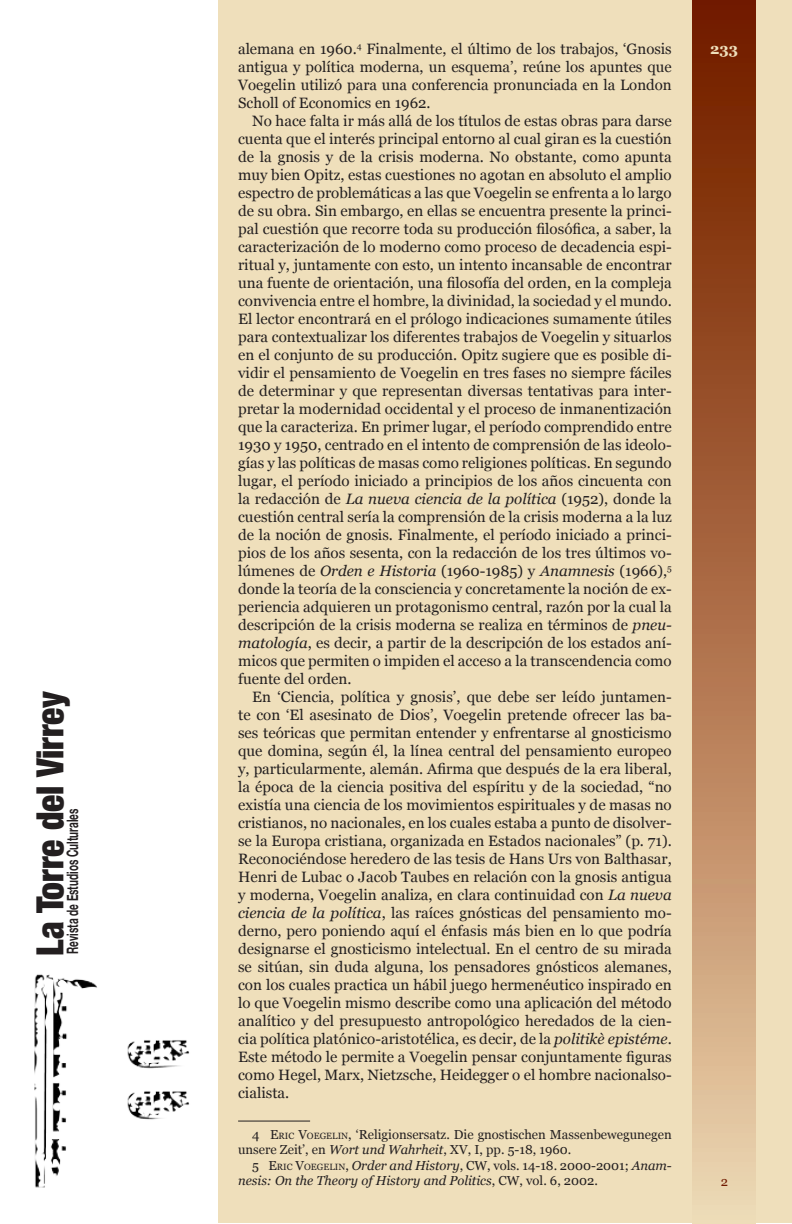
<style>
.page{position:relative;width:792px;height:1224px;background:#fff}
.page>*{position:absolute;margin:0;border:0;box-sizing:border-box;transform-origin:0 0}
.t1{font:900 condensed 37.5px "Helvetica Neue";color:#231f20;scale:.95 1}
.t2{font:700 15.8px "Helvetica Neue";color:#231f20;scale:.63 1}
.t3{font:15px/18px "Georgia";color:#231f20;text-align:justify}
.t4{font:700 15px "Georgia";color:#efdfbb}
.t5{font:italic 13px/15.6px "Georgia";color:#231f20}
.t6{font:13px/15.6px "Georgia";color:#231f20}
.s1{font-style:italic}
.s2{font-size:9.1px}
.s3{font-style:normal}
.s4{font-style:normal;font-size:9.1px}
</style>
<div class="page">
<div style="left:218px;top:0;width:574px;height:1224px;background:#efdfbb"></div>
<div style="left:693px;top:0;width:63px;height:1224px;background:linear-gradient(to bottom,#6f1300,#edd1ab)"></div>
<img style="left:34px;top:974px;width:156px;height:214px">
<hr style="left:238px;top:1121px;width:72px;height:1px;background:#231f20">
<p class="t1" style="left:27px;top:956px;width:280px;rotate:-90deg">La Torre del Virrey</p>
<p class="t2" style="left:63px;top:954px;width:232px;rotate:-90deg">Revista de Estudios Culturales</p>
<p class="t3" style="left:238px;top:40px;width:435px">alemana en 1960. Finalmente, el último de los trabajos, ‘Gnosis antigua y política moderna, un esquema’, reúne los apuntes que Voegelin utilizó para una conferencia pronunciada en la London Scholl of Economics en 1962.</p>
<p class="t3" style="left:238px;top:112px;width:435px;text-align:left;text-indent:14px">No hace falta ir más allá de los títulos de estas obras para darse cuenta que el interés principal entorno al cual giran es la cuestión de la gnosis y de la crisis moderna. No obstante, como apunta muy bien Opitz, estas cuestiones no agotan en absoluto el amplio espectro de problemáticas a las que Voegelin se enfrenta a lo largo de su obra. Sin embargo, en ellas se encuentra presente la princi&shy;pal cuestión que recorre toda su producción filosófica, a saber, la caracterización de lo moderno como proceso de decadencia espi&shy;ritual y, juntamente con esto, un intento incansable de encontrar una fuente de orientación, una filosofía del orden, en la compleja convivencia entre el hombre, la divinidad, la sociedad y el mundo.<br>El lector encontrará en el prólogo indicaciones sumamente útiles para contextualizar los diferentes trabajos de Voegelin y situarlos en el conjunto de su producción. Opitz sugiere que es posible di&shy;vidir el pensamiento de Voegelin en tres fases no siempre fáciles de determinar y que representan diversas tentativas para inter&shy;pretar la modernidad occidental y el proceso de inmanentización que la caracteriza. En primer lugar, el período comprendido entre 1930 y 1950, centrado en el intento de comprensión de las ideolo&shy;gías y las políticas de masas como religiones políticas. En segundo lugar, el período iniciado a principios de los años cincuenta con la redacción de <span class="s1">La nueva ciencia de la política</span> (1952), donde la cuestión central sería la comprensión de la crisis moderna a la luz de la noción de gnosis. Finalmente, el período iniciado a princi&shy;pios de los años sesenta, con la redacción de los tres últimos vo&shy;lúmenes de <span class="s1">Orden e Historia</span> (1960-1985) y <span class="s1">Anamnesis</span> (1966), donde la teoría de la consciencia y concretamente la noción de ex&shy;periencia adquieren un protagonismo central, razón por la cual la descripción de la crisis moderna se realiza en términos de <span class="s1">pneu&shy;matología</span>, es decir, a partir de la descripción de los estados aní&shy;micos que permiten o impiden el acceso a la transcendencia como fuente del orden.</p>
<p class="t3" style="left:238px;top:688px;width:435px;text-indent:14px">En ‘Ciencia, política y gnosis’, que debe ser leído juntamen&shy;te con ‘El asesinato de Dios’, Voegelin pretende ofrecer las ba&shy;ses teóricas que permitan entender y enfrentarse al gnosticismo que domina, según él, la línea central del pensamiento europeo y, particularmente, alemán. Afirma que después de la era liberal, la época de la ciencia positiva del espíritu y de la sociedad, “no existía una ciencia de los movimientos espirituales y de masas no cristianos, no nacionales, en los cuales estaba a punto de disolver&shy;se la Europa cristiana, organizada en Estados nacionales” (p. 71).<br>Reconociéndose heredero de las tesis de Hans Urs von Balthasar, Henri de Lubac o Jacob Taubes en relación con la gnosis antigua y moderna, Voegelin analiza, en clara continuidad con <span class="s1">La nueva ciencia de la política</span>, las raíces gnósticas del pensamiento mo&shy;derno, pero poniendo aquí el énfasis más bien en lo que podría designarse el gnosticismo intelectual. En el centro de su mirada se sitúan, sin duda alguna, los pensadores gnósticos alemanes, con los cuales practica un hábil juego hermenéutico inspirado en lo que Voegelin mismo describe como una aplicación del método analítico y del presupuesto antropológico heredados de la cien&shy;cia política platónico-aristotélica, es decir, de la <span class="s1">politikè epistéme</span>.<br>Este método le permite a Voegelin pensar conjuntamente figuras como Hegel, Marx, Nietzsche, Heidegger o el hombre nacionalso&shy;cialista.</p>
<p class="t6" style="left:238px;top:1126px;width:435px;text-indent:32px">E<span class="s2">ric</span> V<span class="s2">oegelin</span>, ‘Religionsersatz. Die gnostischen Massenbewegunegen unsere Zeit’, en <span class="s1">Wort und Wahrheit</span>, XV, I, pp. 5-18, 1960.</p>
<p class="t5" style="left:238px;top:1158px;width:435px;text-indent:30px"><span class="s3">E</span><span class="s4">ric</span> <span class="s3">V</span><span class="s4">oegelin</span><span class="s3">,</span> Order and History<span class="s3">, CW, vols. 14-18. 2000-2001;</span> Anam&shy;nesis: On the Theory of History and Politics<span class="s3">, CW, vol. 6, 2002.</span></p>
<p class="t4" style="left:710px;top:40px;width:30px">233</p>
</div>
